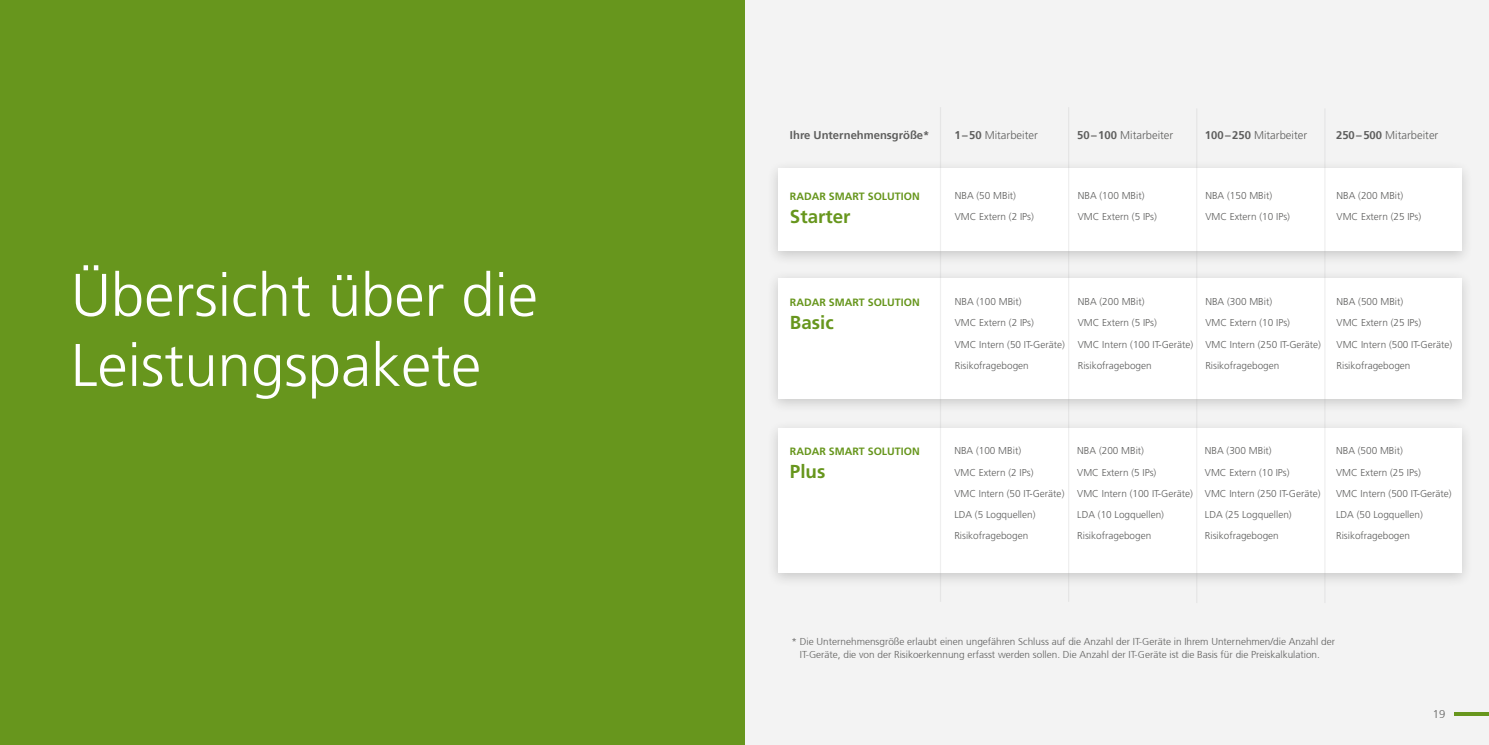
<style>
.page{position:relative;width:1489px;height:745px;background:#fff}
.page>*{position:absolute;margin:0;border:0;box-sizing:border-box;transform-origin:0 0}
.t1{font:300 60px/70px "Frutiger 45";color:#fff}
.t2{font:700 18.75px "Frutiger LT Pro";color:#67961d}
.t3{font:300 11.25px "Frutiger LT Pro";color:#5e5e5d}
.t4{font:700 11.25px "Frutiger 65";color:#5e5e5d}
.t5{font:300 11.25px "Frutiger 45";color:#5e5e5d}
.t6{font:700 10.62px "Frutiger LT Pro";color:#67961d}
.t7{font:300 10px/21.2px "Frutiger LT Pro";color:#5e5e5d}
.t8{font:300 10px/13.8px "Frutiger 45";color:#5e5e5d}
.s1{font-family:"Frutiger 65";font-weight:700}
</style>
<div class="page">
<div style="left:744px;top:0;width:744px;height:744px;background:#f3f3f3"></div>
<hr style="left:1453px;top:712px;width:35px;height:3px;background:#67961d">
<div style="left:0;top:0;width:744px;height:744px;background:#67961d"></div>
<div style="left:766px;top:160px;width:706px;height:106px;background:#1a1a18;opacity:.2"></div>
<div style="left:778px;top:168px;width:683px;height:82px;background:#fff"></div>
<div style="left:766px;top:269px;width:706px;height:145px;background:#1a1a18;opacity:.2"></div>
<div style="left:778px;top:277px;width:683px;height:121px;background:#fff"></div>
<div style="left:766px;top:419px;width:706px;height:168px;background:#1a1a18;opacity:.2"></div>
<div style="left:778px;top:427px;width:683px;height:144px;background:#fff"></div>
<hr style="left:939px;top:107px;width:2px;height:494px;background:#a1a1a2">
<hr style="left:1067px;top:107px;width:2px;height:494px;background:#a1a1a2">
<hr style="left:1195px;top:108px;width:2px;height:494px;background:#a1a1a2">
<hr style="left:1324px;top:108px;width:1px;height:494px;background:#a1a1a2">
<h1 class="t1" style="left:71px;top:261px;width:468px">Übersicht über die<br>Leistungspakete</h1>
<p class="t4" style="left:790px;top:128px;width:141px">Ihre Unternehmensgröße*</p>
<p class="t3" style="left:954px;top:128px;width:85px"><span class="s1">1–50</span> Mitarbeiter</p>
<p class="t3" style="left:1077px;top:128px;width:97px"><span class="s1">50–100</span> Mitarbeiter</p>
<p class="t3" style="left:1204px;top:128px;width:104px"><span class="s1">100–250</span> Mitarbeiter</p>
<p class="t3" style="left:1335px;top:128px;width:104px"><span class="s1">250–500</span> Mitarbeiter</p>
<p class="t6" style="left:790px;top:190px;width:131px">RADAR SMART SOLUTION</p>
<h2 class="t2" style="left:790px;top:205px;width:62px">Starter</h2>
<p class="t7" style="left:954px;top:185px;width:81px">NBA (50 MBit)<br>VMC Extern (2 IPs)</p>
<p class="t7" style="left:1077px;top:185px;width:81px">NBA (100 MBit)<br>VMC Extern (5 IPs)</p>
<p class="t7" style="left:1205px;top:185px;width:86px">NBA (150 MBit)<br>VMC Extern (10 IPs)</p>
<p class="t7" style="left:1336px;top:185px;width:86px">NBA (200 MBit)<br>VMC Extern (25 IPs)</p>
<p class="t6" style="left:790px;top:296px;width:131px">RADAR SMART SOLUTION</p>
<h2 class="t2" style="left:790px;top:311px;width:45px">Basic</h2>
<p class="t7" style="left:954px;top:291px;width:112px">NBA (100 MBit)<br>VMC Extern (2 IPs)<br>VMC Intern (50 IT-Geräte)<br>Risikofragebogen</p>
<p class="t7" style="left:1077px;top:291px;width:117px">NBA (200 MBit)<br>VMC Extern (5 IPs)<br>VMC Intern (100 IT-Geräte)<br>Risikofragebogen</p>
<p class="t7" style="left:1205px;top:291px;width:117px">NBA (300 MBit)<br>VMC Extern (10 IPs)<br>VMC Intern (250 IT-Geräte)<br>Risikofragebogen</p>
<p class="t7" style="left:1336px;top:291px;width:117px">NBA (500 MBit)<br>VMC Extern (25 IPs)<br>VMC Intern (500 IT-Geräte)<br>Risikofragebogen</p>
<p class="t6" style="left:790px;top:445px;width:131px">RADAR SMART SOLUTION</p>
<h2 class="t2" style="left:790px;top:460px;width:37px">Plus</h2>
<p class="t7" style="left:954px;top:440px;width:112px">NBA (100 MBit)<br>VMC Extern (2 IPs)<br>VMC Intern (50 IT-Geräte)<br>LDA (5 Logquellen)<br>Risikofragebogen</p>
<p class="t7" style="left:1077px;top:440px;width:117px">NBA (200 MBit)<br>VMC Extern (5 IPs)<br>VMC Intern (100 IT-Geräte)<br>LDA (10 Logquellen)<br>Risikofragebogen</p>
<p class="t7" style="left:1204px;top:440px;width:117px">NBA (300 MBit)<br>VMC Extern (10 IPs)<br>VMC Intern (250 IT-Geräte)<br>LDA (25 Logquellen)<br>Risikofragebogen</p>
<p class="t7" style="left:1335px;top:440px;width:117px">NBA (500 MBit)<br>VMC Extern (25 IPs)<br>VMC Intern (500 IT-Geräte)<br>LDA (50 Logquellen)<br>Risikofragebogen</p>
<p class="t8" style="left:799px;top:634px;width:536px;text-indent:-8px">* Die Unternehmensgröße erlaubt einen ungefähren Schluss auf die Anzahl der IT-Geräte in Ihrem Unternehmen/die Anzahl der<br>IT-Geräte, die von der Risikoerkennung erfasst werden sollen. Die Anzahl der IT-Geräte ist die Basis für die Preiskalkulation.</p>
<p class="t5" style="left:1432px;top:707px;width:14px">19</p>
</div>
